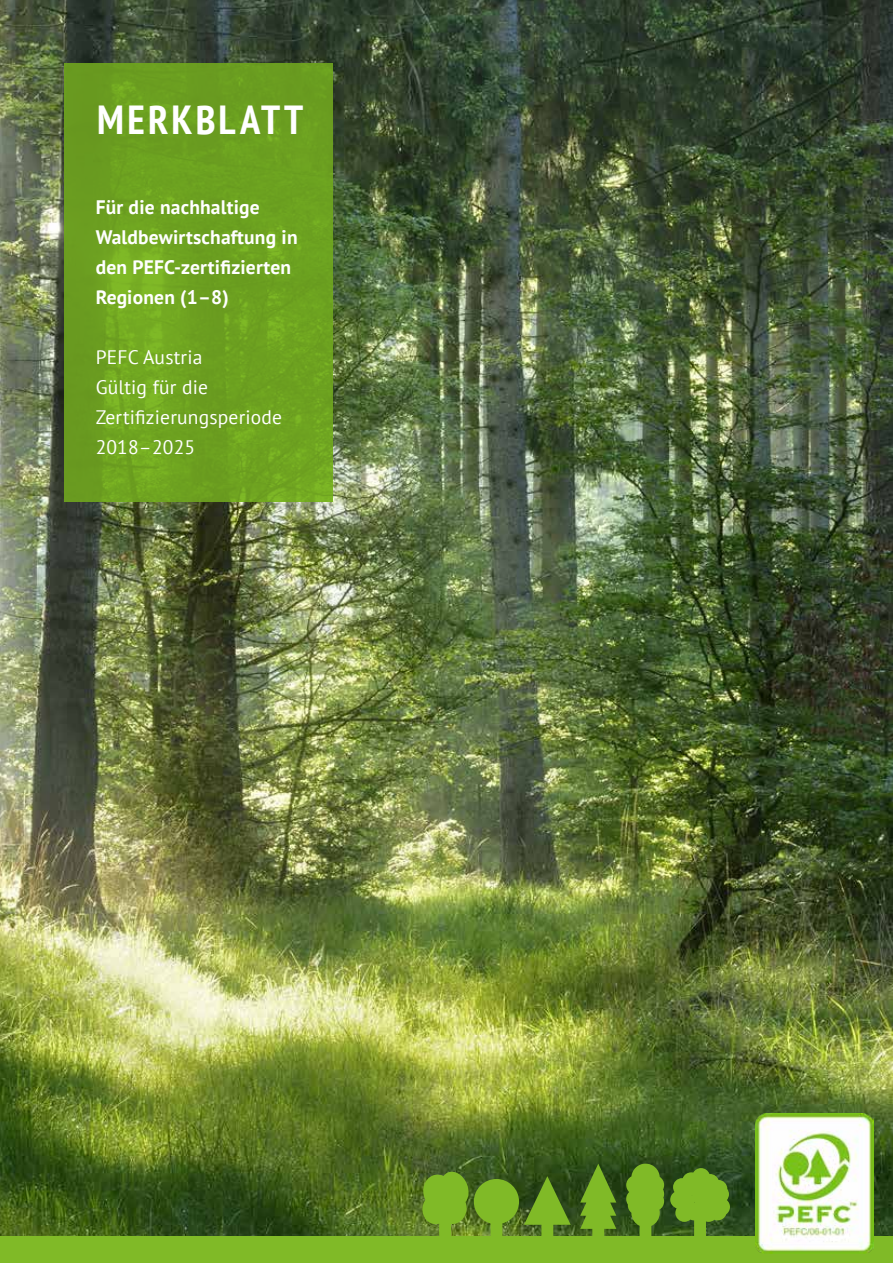
<style>
.page{position:relative;width:893px;height:1263px;background:#fff}
.page>*{position:absolute;margin:0;border:0;box-sizing:border-box;transform-origin:0 0}
.t1{font:700 condensed 40.5px "PT Sans";letter-spacing:.08em;color:#fff}
.t2{font:700 19.5px/30px "PT Sans";letter-spacing:.01em;color:#fff}
.t3{font:19.5px/30px "PT Sans";letter-spacing:.01em;color:#fff}
</style>
<div class="page">
<img style="left:0;top:0;width:893px;height:1236px">
<div style="left:0;top:1236px;width:893px;height:27px;background:#80ba27"></div>
<svg style="left:670px;top:1168px;width:60px;height:68px;background:#629324"></svg>
<svg style="left:580px;top:1163px;width:36px;height:73px;background:#5f8d21"></svg>
<svg style="left:422px;top:1170px;width:149px;height:66px;background:#638e24"></svg>
<svg style="left:626px;top:1163px;width:38px;height:73px;background:#689a22"></svg>
<img style="left:755px;top:1113px;width:118px;height:141px">
<svg style="left:64px;top:64px;width:268px;height:438px;background:#6da120"></svg>
<h1 class="t1" style="left:97px;top:92px;width:207px">MERKBLATT</h1>
<p class="t2" style="left:96px;top:192px;width:203px">Für die nachhaltige<br>Waldbewirtschaftung in den PEFC-zertifizierten<br>Regionen (1–8)</p>
<p class="t3" style="left:96px;top:342px;width:188px">PEFC Austria<br>Gültig für die<br>Zertifizierungsperiode<br>2018–2025</p>
</div>
